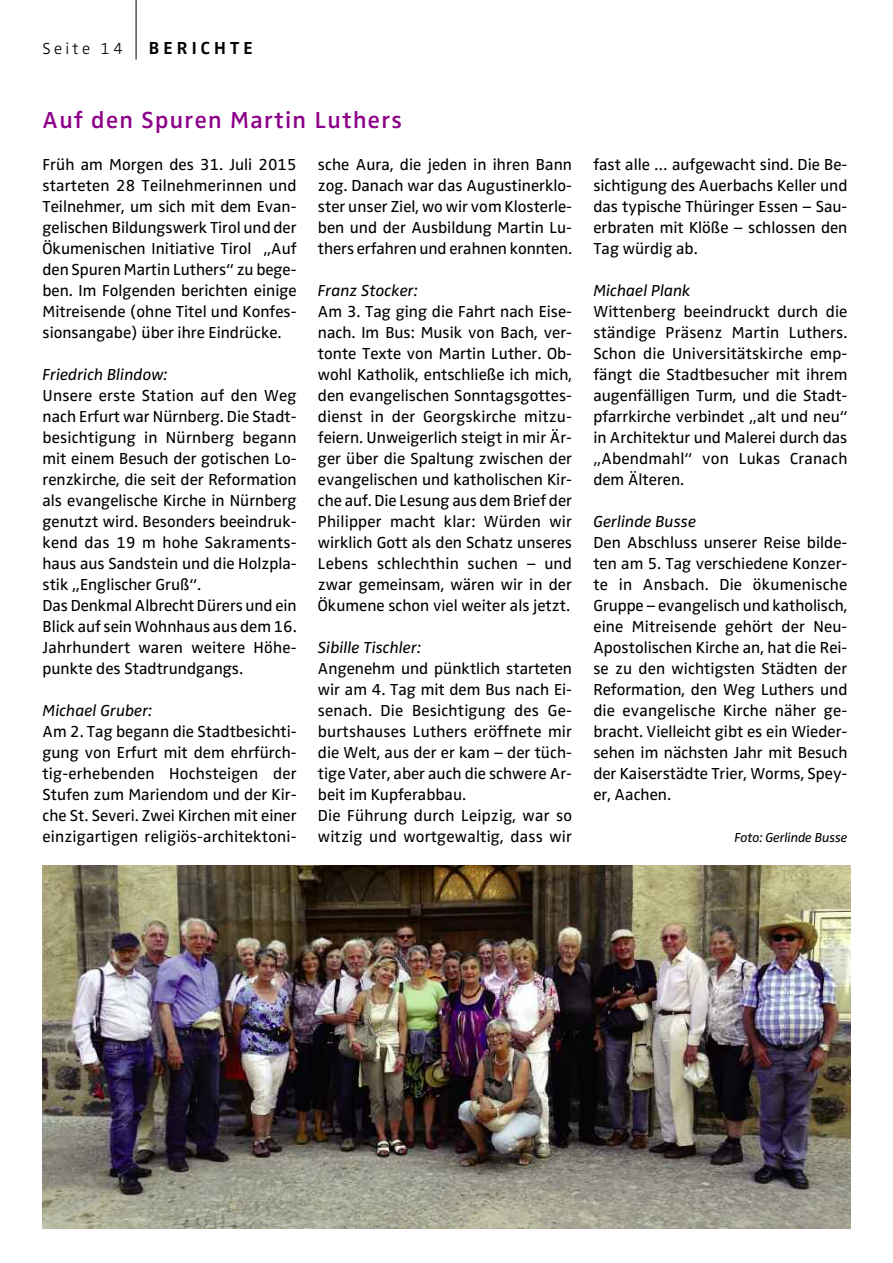
<style>
.page{position:relative;width:893px;height:1263px;background:#fff}
.page>*{position:absolute;margin:0;border:0;box-sizing:border-box;transform-origin:0 0}
.t1{font:600 24px "Zwo";letter-spacing:.06em;color:#8d0089}
.t2{font:700 18px "Zwo";letter-spacing:.23em;color:#000}
.t3{font:16.5px/21px "Zwo";color:#000;text-align:justify}
.t4{font:italic 16.5px "Zwo";color:#000}
.t5{font:300 16.5px "Zwo";letter-spacing:.2em;color:#000}
.t6{font:italic 13.5px "Zwo";letter-spacing:-.01em;color:#000}
</style>
<div class="page">
<hr style="left:136px;top:0;width:1px;height:60px;background:#000">
<img style="left:43px;top:866px;width:807px;height:362px">
<p class="t5" style="left:43px;top:40px;width:82px">Seite 14</p>
<p class="t2" style="left:149px;top:39px;width:105px">BERICHTE</p>
<h1 class="t1" style="left:43px;top:107px;width:361px">Auf den Spuren Martin Luthers</h1>
<p class="t3" style="left:43px;top:154px;width:256px">Früh am Morgen des 31. Juli 2015 starteten 28 Teilnehmerinnen und Teilnehmer, um sich mit dem Evan&shy;gelischen Bildungswerk Tirol und der Ökumenischen Initiative Tirol „Auf den Spuren Martin Luthers“ zu bege&shy;ben. Im Folgenden berichten einige Mitreisende (ohne Titel und Konfes&shy;sionsangabe) über ihre Eindrücke.</p>
<p class="t4" style="left:43px;top:365px;width:126px">Friedrich Blindow:</p>
<p class="t3" style="left:43px;top:385px;width:256px;text-align:left">Unsere erste Station auf den Weg nach Erfurt war Nürnberg. Die Stadt&shy;besichtigung in Nürnberg begann mit einem Besuch der gotischen Lo&shy;renzkirche, die seit der Reformation als evangelische Kirche in Nürnberg genutzt wird. Besonders beeindruk&shy;kend das 19 m hohe Sakraments&shy;haus aus Sandstein und die Holzpla&shy;stik „Englischer Gruß“.<br>Das Denkmal Albrecht Dürers und ein Blick auf sein Wohnhaus aus dem 16.<br>Jahrhundert waren weitere Höhe&shy;punkte des Stadtrundgangs.</p>
<p class="t4" style="left:43px;top:701px;width:111px">Michael Gruber:</p>
<p class="t3" style="left:43px;top:721px;width:256px">Am 2. Tag begann die Stadtbesichti&shy;gung von Erfurt mit dem ehrfürch&shy;tig-erhebenden Hochsteigen der Stufen zum Mariendom und der Kir&shy;che St. Severi. Zwei Kirchen mit einer einzigartigen religiös-architektoni-</p>
<p class="t3" style="left:318px;top:154px;width:256px">sche Aura, die jeden in ihren Bann zog. Danach war das Augustinerklo&shy;ster unser Ziel, wo wir vom Klosterle&shy;ben und der Ausbildung Martin Lu&shy;thers erfahren und erahnen konnten.</p>
<p class="t4" style="left:318px;top:281px;width:101px">Franz Stocker:</p>
<p class="t3" style="left:318px;top:301px;width:256px">Am 3. Tag ging die Fahrt nach Eise&shy;nach. Im Bus: Musik von Bach, ver&shy;tonte Texte von Martin Luther. Ob&shy;wohl Katholik, entschließe ich mich, den evangelischen Sonntagsgottes&shy;dienst in der Georgskirche mitzu&shy;feiern. Unweigerlich steigt in mir Är&shy;ger über die Spaltung zwischen der evangelischen und katholischen Kir&shy;che auf. Die Lesung aus dem Brief der Philipper macht klar: Würden wir wirklich Gott als den Schatz unseres Lebens schlechthin suchen – und zwar gemeinsam, wären wir in der Ökumene schon viel weiter als jetzt.</p>
<p class="t4" style="left:318px;top:638px;width:104px">Sibille Tischler:</p>
<p class="t3" style="left:318px;top:658px;width:256px;text-align:left">Angenehm und pünktlich starteten wir am 4. Tag mit dem Bus nach Ei&shy;senach. Die Besichtigung des Ge&shy;burtshauses Luthers eröffnete mir die Welt, aus der er kam – der tüch&shy;tige Vater, aber auch die schwere Ar&shy;beit im Kupferabbau.<br>Die Führung durch Leipzig, war so witzig und wortgewaltig, dass wir</p>
<p class="t3" style="left:593px;top:154px;width:256px">fast alle … aufgewacht sind. Die Be&shy;sichtigung des Auerbachs Keller und das typische Thüringer Essen – Sau&shy;erbraten mit Klöße – schlossen den Tag würdig ab.</p>
<p class="t4" style="left:593px;top:281px;width:99px">Michael Plank</p>
<p class="t3" style="left:593px;top:301px;width:256px">Wittenberg beeindruckt durch die ständige Präsenz Martin Luthers.<br>Schon die Universitätskirche emp&shy;fängt die Stadtbesucher mit ihrem augenfälligen Turm, und die Stadt&shy;pfarrkirche verbindet „alt und neu“ in Architektur und Malerei durch das „Abendmahl“ von Lukas Cranach dem Älteren.</p>
<p class="t4" style="left:593px;top:512px;width:104px">Gerlinde Busse</p>
<p class="t3" style="left:593px;top:532px;width:256px">Den Abschluss unserer Reise bilde&shy;ten am 5. Tag verschiedene Konzer&shy;te in Ansbach. Die ökumenische Gruppe – evangelisch und katholisch, eine Mitreisende gehört der Neu-Apostolischen Kirche an, hat die Rei&shy;se zu den wichtigsten Städten der Reformation, den Weg Luthers und die evangelische Kirche näher ge&shy;bracht. Vielleicht gibt es ein Wieder&shy;sehen im nächsten Jahr mit Besuch der Kaiserstädte Trier, Worms, Spey&shy;er, Aachen.</p>
<p class="t6" style="left:735px;top:830px;width:114px">Foto: Gerlinde Busse</p>
</div>
